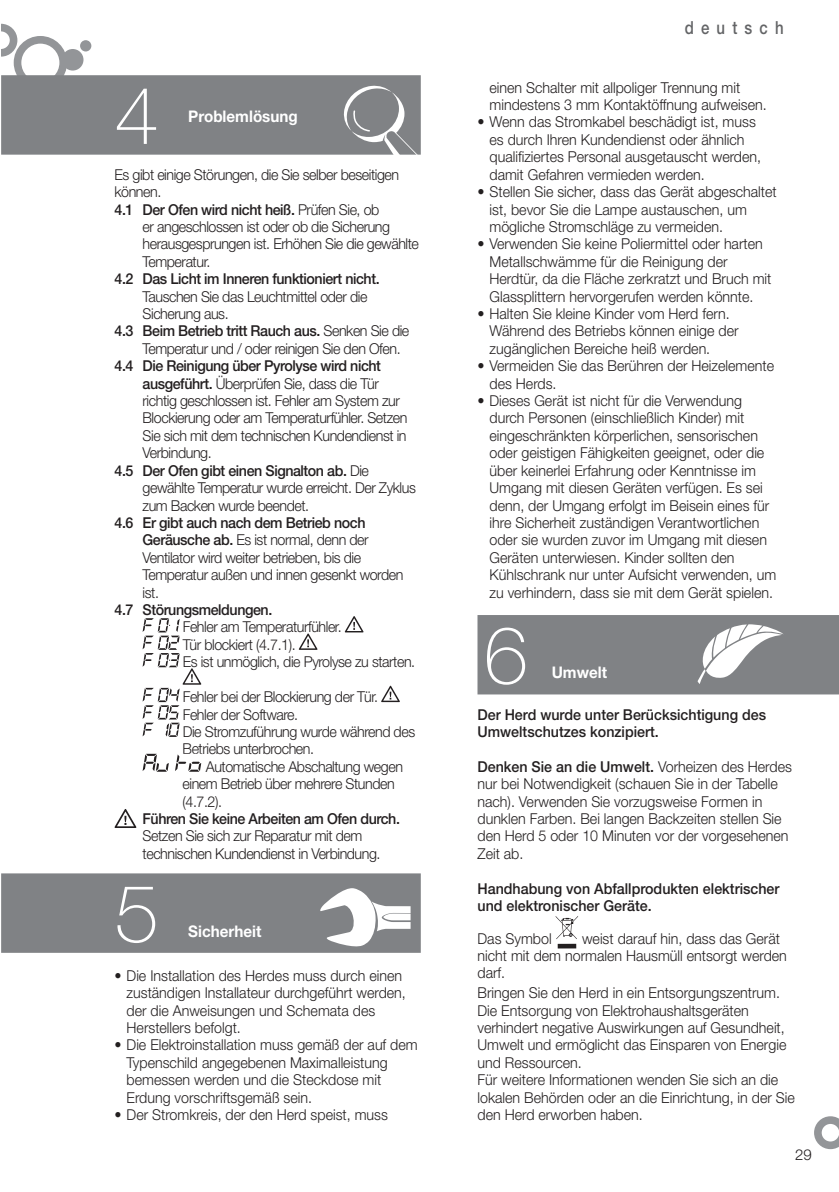
<style>
.page{position:relative;width:839px;height:1192px;background:#fff}
.page>*{position:absolute;margin:0;border:0;box-sizing:border-box;transform-origin:0 0}
.t1{font:100 80px "Helvetica Neue LT Std";color:#fff}
.t2{font:500 18px "Helvetica Neue LT Std";letter-spacing:.48em;color:#636466;scale:.83 1}
.t3{font:700 16px "Helvetica Neue LT Std";color:#fff;scale:.95 1}
.t4{font:300 15px/17.4px "Helvetica Neue LT Std";color:#231f20;scale:.95 1}
.t5{font:300 15px/17.4px "Helvetica Neue LT Std";letter-spacing:-.03em;color:#231f20;scale:.95 1}
.t6{font:500 15px "Helvetica Neue LT Std";letter-spacing:-.03em;color:#231f20;scale:.95 1}
.t7{font:500 15px/17.4px "Helvetica Neue LT Std";color:#231f20;scale:.95 1}
.t8{font:300 15px "Helvetica Neue LT Std";color:#231f20}
.s1{font-weight:500}
.s2{font-weight:300}
</style>
<div class="page">
<svg style="left:814px;top:1116px;width:25px;height:32px"></svg>
<svg style="left:1px;top:24px;width:16px;height:33px"></svg>
<div style="left:14px;top:36px;width:53px;height:53px;border:8px solid #939598;border-radius:50%"></div>
<div style="left:62px;top:49px;width:21px;height:22px;background:#939598;border-radius:50%"></div>
<div style="left:80px;top:40px;width:11px;height:11px;background:#939598;border-radius:50%"></div>
<div style="left:2px;top:76px;width:418px;height:78px;background:#808285"></div>
<div style="left:1px;top:75px;width:420px;height:80px;border:2px solid #808285"></div>
<div style="left:2px;top:874px;width:418px;height:77px;background:#808285"></div>
<div style="left:1px;top:873px;width:420px;height:79px;border:2px solid #808285"></div>
<svg style="left:345px;top:616px;width:19px;height:16px"></svg>
<svg style="left:299px;top:633px;width:19px;height:16px"></svg>
<svg style="left:381px;top:685px;width:19px;height:17px"></svg>
<svg style="left:143px;top:618px;width:58px;height:118px"></svg>
<svg style="left:143px;top:753px;width:59px;height:18px"></svg>
<svg style="left:114px;top:809px;width:23px;height:18px"></svg>
<div style="left:558px;top:943px;width:18px;height:5px;background:#231f20"></div>
<svg style="left:555px;top:916px;width:23px;height:22px"></svg>
<svg style="left:343px;top:85px;width:78px;height:70px"></svg>
<svg style="left:320px;top:888px;width:90px;height:59px"></svg>
<svg style="left:477px;top:615px;width:362px;height:79px;background:#898b8d"></svg>
<h1 class="t1" style="left:115px;top:87px;width:46px">4</h1>
<p class="t3" style="left:188px;top:110px;width:117px">Problemlösung</p>
<p class="t5" style="left:115px;top:167px;width:301px">Es gibt einige Störungen, die Sie selber beseitigen können.<br><span class="s1">4.1 Der Ofen wird nicht heiß.</span> Prüfen Sie, ob</p>
<p class="t5" style="left:143px;top:220px;width:292px">er angeschlossen ist oder ob die Sicherung herausgesprungen ist. Erhöhen Sie die gewählte<br>Temperatur.</p>
<p class="t6" style="left:115px;top:273px;width:280px">4.2 Das Licht im Inneren funktioniert nicht.</p>
<p class="t5" style="left:143px;top:289px;width:238px">Tauschen Sie das Leuchtmittel oder die</p>
<p class="t5" style="left:143px;top:307px;width:92px">Sicherung aus.</p>
<p class="t6" style="left:115px;top:325px;width:312px">4.3 Beim Betrieb tritt Rauch aus. <span class="s2">Senken Sie die</span></p>
<p class="t5" style="left:143px;top:341px;width:273px">Temperatur und / oder reinigen Sie den Ofen.</p>
<p class="t6" style="left:115px;top:360px;width:282px">4.4 Die Reinigung über Pyrolyse wird nicht</p>
<p class="t5" style="left:143px;top:376px;width:250px"><span class="s1">ausgeführt.</span> Überprüfen Sie, dass die Tür</p>
<p class="t5" style="left:143px;top:394px;width:272px">richtig geschlossen ist. Fehler am System zur</p>
<p class="t5" style="left:143px;top:411px;width:280px">Blockierung oder am Temperaturfühler. Setzen</p>
<p class="t5" style="left:143px;top:428px;width:279px">Sie sich mit dem technischen Kundendienst in</p>
<p class="t5" style="left:143px;top:446px;width:74px">Verbindung.</p>
<p class="t6" style="left:115px;top:465px;width:269px">4.5 Der Ofen gibt einen Signalton ab. <span class="s2">Die</span></p>
<p class="t5" style="left:143px;top:481px;width:289px">gewählte Temperatur wurde erreicht. Der Zyklus</p>
<p class="t5" style="left:143px;top:498px;width:177px">zum Backen wurde beendet.</p>
<p class="t5" style="left:143px;top:515px;width:276px;text-indent:-28px"><span class="s1">4.6 Er gibt auch nach dem Betrieb noch<br>Geräusche ab.</span> Es ist normal, denn der<br>Ventilator wird weiter betrieben, bis die<br>Temperatur außen und innen gesenkt worden ist.</p>
<p class="t6" style="left:115px;top:604px;width:168px">4.7 Störungsmeldungen.</p>
<p class="t5" style="left:183px;top:620px;width:246px">Fehler am Temperaturfühler.<br>Tür blockiert (4.7.1).<br>Es ist unmöglich, die Pyrolyse zu starten.</p>
<p class="t5" style="left:183px;top:689px;width:246px">Fehler bei der Blockierung der Tür.<br>Fehler der Software.<br>Die Stromzuführung wurde während des<br>Betriebs unterbrochen.</p>
<p class="t5" style="left:183px;top:759px;width:233px;text-indent:23px">Automatische Abschaltung wegen einem Betrieb über mehrere Stunden (4.7.2).</p>
<p class="t6" style="left:143px;top:813px;width:272px">Führen Sie keine Arbeiten am Ofen durch.</p>
<p class="t5" style="left:143px;top:829px;width:252px">Setzen Sie sich zur Reparatur mit dem technischen Kundendienst in Verbindung.</p>
<h1 class="t1" style="left:115px;top:884px;width:46px">5</h1>
<p class="t3" style="left:188px;top:925px;width:79px">Sicherheit</p>
<p class="t4" style="left:127px;top:968px;width:295px;text-indent:-12px">• Die Installation des Herdes muss durch einen zuständigen Installateur durchgeführt werden, der die Anweisungen und Schemata des Herstellers befolgt.</p>
<p class="t4" style="left:127px;top:1037px;width:308px;text-indent:-12px">• Die Elektroinstallation muss gemäß der auf dem Typenschild angegebenen Maximalleistung bemessen werden und die Steckdose mit Erdung vorschriftsgemäß sein.</p>
<p class="t4" style="left:115px;top:1107px;width:289px">• Der Stromkreis, der den Herd speist, muss</p>
<p class="t2" style="left:685px;top:21px;width:121px">deutsch</p>
<p class="t4" style="left:489px;top:80px;width:293px">einen Schalter mit allpoliger Trennung mit mindestens 3 mm Kontaktöffnung aufweisen.</p>
<p class="t4" style="left:489px;top:115px;width:287px;text-indent:-12px">• Wenn das Stromkabel beschädigt ist, muss es durch Ihren Kundendienst oder ähnlich qualifiziertes Personal ausgetauscht werden, damit Gefahren vermieden werden.</p>
<p class="t4" style="left:489px;top:185px;width:304px;text-indent:-12px">• Stellen Sie sicher, dass das Gerät abgeschaltet ist, bevor Sie die Lampe austauschen, um mögliche Stromschläge zu vermeiden.</p>
<p class="t4" style="left:489px;top:237px;width:298px;text-indent:-12px">• Verwenden Sie keine Poliermittel oder harten Metallschwämme für die Reinigung der Herdtür, da die Fläche zerkratzt und Bruch mit Glassplittern hervorgerufen werden könnte.</p>
<p class="t4" style="left:489px;top:307px;width:264px;text-indent:-12px">• Halten Sie kleine Kinder vom Herd fern.<br>Während des Betriebs können einige der zugänglichen Bereiche heiß werden.</p>
<p class="t4" style="left:489px;top:359px;width:301px;text-indent:-12px">• Vermeiden Sie das Berühren der Heizelemente des Herds.</p>
<p class="t4" style="left:489px;top:394px;width:303px;text-indent:-12px">• Dieses Gerät ist nicht für die Verwendung durch Personen (einschließlich Kinder) mit eingeschränkten körperlichen, sensorischen oder geistigen Fähigkeiten geeignet, oder die über keinerlei Erfahrung oder Kenntnisse im Umgang mit diesen Geräten verfügen. Es sei denn, der Umgang erfolgt im Beisein eines für ihre Sicherheit zuständigen Verantwortlichen oder sie wurden zuvor im Umgang mit diesen Geräten unterwiesen. Kinder sollten den Kühlschrank nur unter Aufsicht verwenden, um zu verhindern, dass sie mit dem Gerät spielen.</p>
<h1 class="t1" style="left:483px;top:626px;width:46px">6</h1>
<p class="t3" style="left:552px;top:666px;width:60px">Umwelt</p>
<p class="t7" style="left:477px;top:707px;width:305px">Der Herd wurde unter Berücksichtigung des<br>Umweltschutzes konzipiert.</p>
<p class="t4" style="left:477px;top:759px;width:332px"><span class="s1">Denken Sie an die Umwelt.</span> Vorheizen des Herdes nur bei Notwendigkeit (schauen Sie in der Tabelle nach). Verwenden Sie vorzugsweise Formen in dunklen Farben. Bei langen Backzeiten stellen Sie den Herd 5 oder 10 Minuten vor der vorgesehenen Zeit ab.</p>
<p class="t7" style="left:477px;top:881px;width:319px">Handhabung von Abfallprodukten elektrischer und elektronischer Geräte.</p>
<p class="t4" style="left:477px;top:932px;width:80px">Das Symbol</p>
<p class="t4" style="left:477px;top:932px;width:327px;line-height:16.8px;text-indent:105px">weist darauf hin, dass das Gerät nicht mit dem normalen Hausmüll entsorgt werden darf.</p>
<p class="t4" style="left:477px;top:985px;width:336px">Bringen Sie den Herd in ein Entsorgungszentrum.<br>Die Entsorgung von Elektrohaushaltsgeräten verhindert negative Auswirkungen auf Gesundheit, Umwelt und ermöglicht das Einsparen von Energie und Ressourcen.<br>Für weitere Informationen wenden Sie sich an die lokalen Behörden oder an die Einrichtung, in der Sie den Herd erworben haben.</p>
<p class="t8" style="left:795px;top:1148px;width:18px">29</p>
</div>
